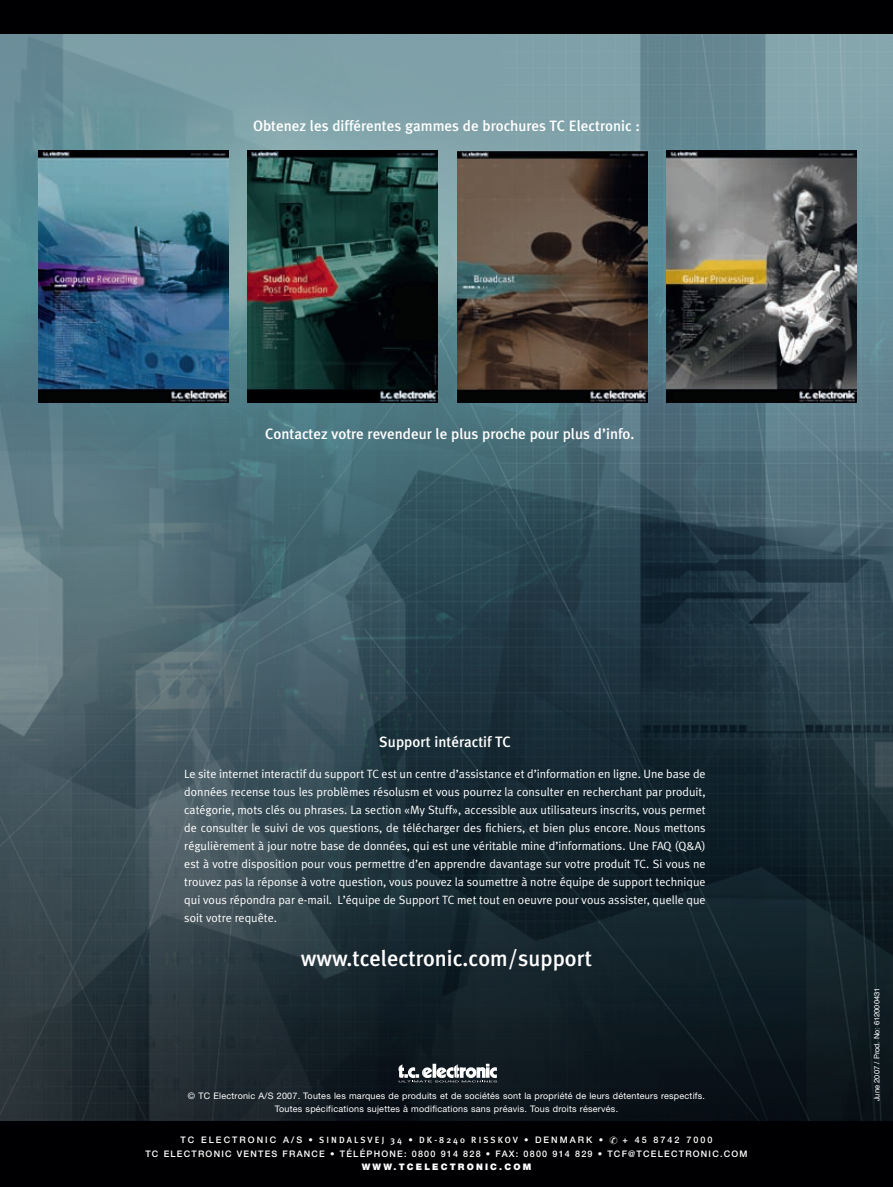
<style>
.page{position:relative;width:893px;height:1187px;background:#fff}
.page>*{position:absolute;margin:0;border:0;box-sizing:border-box;transform-origin:0 0}
.t1{font:500 22.35px "Meta Plus";color:#fff}
.t2{font:500 15px "Meta Plus";color:#fff}
.t3{font:12px/18px "Meta Plus Normal";color:#fff;text-align:justify}
.t4{font:9px/12.8px "Helvetica Neue";letter-spacing:.025em;color:#fff;text-align:center}
.t5{font:500 9px "Helvetica Neue";letter-spacing:.135em;color:#fff}
.t6{font:500 9px "Meta Plus";letter-spacing:.225em;color:#fff}
.t7{font:900 9px "Helvetica Neue";letter-spacing:.24em;color:#fff}
.t8{font:7.5px "Helvetica";color:#fff}
.s1{font-family:"Helvetica Neue"}
</style>
<div class="page">
<img style="left:0;top:34px;width:893px;height:1086px">
<div style="left:0;top:0;width:893px;height:34px;background:#000002"></div>
<div style="left:0;top:1120px;width:893px;height:66px;background:#000002"></div>
<svg style="left:399px;top:1063px;width:98px;height:19px"></svg>
<img style="left:667px;top:150px;width:190px;height:252px">
<img style="left:38px;top:150px;width:190px;height:252px">
<img style="left:457px;top:150px;width:190px;height:252px">
<img style="left:248px;top:150px;width:189px;height:252px">
<p class="t2" style="left:253px;top:117px;width:388px">Obtenez les différentes gammes de brochures TC Electronic :</p>
<p class="t2" style="left:265px;top:425px;width:371px">Contactez votre revendeur le plus proche pour plus d’info.</p>
<p class="t2" style="left:379px;top:732px;width:133px">Support intéractif TC</p>
<p class="t3" style="left:184px;top:764px;width:523px">Le site internet interactif du support TC est un centre d’assistance et d’information en ligne. Une base de données recense tous les problèmes résolusm et vous pourrez la consulter en recherchant par produit, catégorie, mots clés ou phrases. La section «My Stuff», accessible aux utilisateurs inscrits, vous permet de consulter le suivi de vos questions, de télécharger des fichiers, et bien plus encore. Nous mettons régulièrement à jour notre base de données, qui est une véritable mine d’informations. Une FAQ (Q&amp;A) est à votre disposition pour vous permettre d’en apprendre davantage sur votre produit TC. Si vous ne trouvez pas la réponse à votre question, vous pouvez la soumettre à notre équipe de support technique qui vous répondra par e-mail. L’équipe de Support TC met tout en oeuvre pour vous assister, quelle que soit votre requête.</p>
<h1 class="t1" style="left:301px;top:945px;width:293px">www.tcelectronic.com/support</h1>
<p class="t4" style="left:188px;top:1089px;width:519px">© TC Electronic A/S 2007. Toutes les marques de produits et de sociétés sont la propriété de leurs détenteurs respectifs.<br>Toutes spécifications sujettes à modifications sans préavis. Tous droits réservés.</p>
<p class="t5" style="left:180px;top:1134px;width:44px">TC ELECT</p>
<p class="t6" style="left:240px;top:1134px;width:474px"><span class="s1">RONIC A/S</span> • SINDALSVEJ 34 • DK-8240 RISSKOV • <span class="s1">DENMARK</span> • ✆ <span class="s1">+ 45 8742 7000</span></p>
<p class="t5" style="left:145px;top:1148px;width:60px">TC ELECTRONI</p>
<p class="t5" style="left:225px;top:1148px;width:390px">C VENTES FRANCE • TÉLÉPHONE: 0800 914 828 • FAX: 0800 914 829 • TCF</p>
<p class="t5" style="left:628px;top:1148px;width:16px">@TCE</p>
<p class="t5" style="left:658px;top:1148px;width:14px">LECT</p>
<p class="t5" style="left:685px;top:1148px;width:64px">RONIC.COM</p>
<p class="t7" style="left:362px;top:1161px;width:171px">WWW.TCELECTRONIC.COM</p>
<p class="t8" style="left:870px;top:1101px;width:115px;rotate:-90deg">June 2007 / Prod. No: 612000431</p>
</div>
